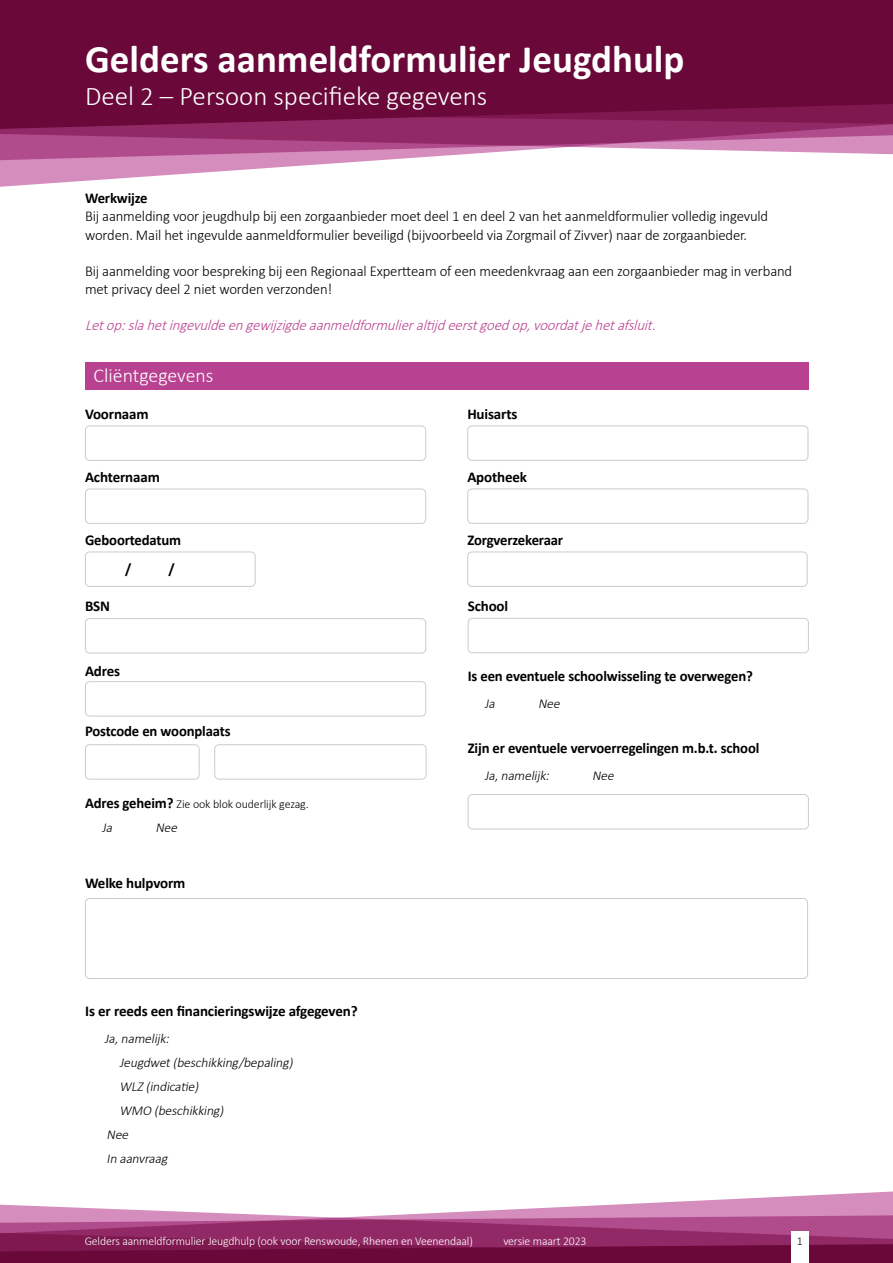
<style>
.page{position:relative;width:893px;height:1263px;background:#fff}
.page>*{position:absolute;margin:0;border:0;box-sizing:border-box;transform-origin:0 0}
.t1{font:700 39px "Calibri";color:#fff}
.t2{font:300 27px "Calibri";color:#fff}
.t3{font:300 19.8px "Calibri";color:#fff}
.t4{font:300 15px/18px "Calibri";letter-spacing:-.01em;color:#000}
.t5{font:700 15px "Calibri";letter-spacing:-.01em;color:#000}
.t6{font:italic 300 15px "Calibri";color:#b94191}
.t7{font:italic 300 13.5px "Calibri";color:#000}
.t8{font:300 12px "Calibri";letter-spacing:-.01em;color:#fff}
.t9{font:300 12px "Calibri";letter-spacing:-.01em;color:#000}
.s1{font-weight:700;font-size:15px}
</style>
<div class="page">
<svg style="left:0;top:164px;width:324px;height:23px"></svg>
<svg style="left:0;top:157px;width:424px;height:7px;background:#d796c1"></svg>
<svg style="left:0;top:0;width:893px;height:157px;background:#7a1a4c"></svg>
<div style="left:85px;top:362px;width:724px;height:28px;background:#b94191"></div>
<div style="left:85px;top:426px;width:341px;height:35px;border:1px solid #ccc;border-radius:4px"></div>
<div style="left:468px;top:618px;width:341px;height:35px;border:1px solid #ccc;border-radius:4px"></div>
<div style="left:85px;top:618px;width:341px;height:35px;border:1px solid #ccc;border-radius:4px"></div>
<div style="left:85px;top:489px;width:341px;height:35px;border:1px solid #ccc;border-radius:4px"></div>
<div style="left:85px;top:681px;width:341px;height:35px;border:1px solid #ccc;border-radius:4px"></div>
<div style="left:214px;top:744px;width:212px;height:35px;border:1px solid #ccc;border-radius:4px"></div>
<div style="left:85px;top:744px;width:114px;height:35px;border:1px solid #ccc;border-radius:4px"></div>
<div style="left:85px;top:898px;width:723px;height:81px;border:1px solid #ccc;border-radius:4px"></div>
<svg style="left:714px;top:1191px;width:179px;height:9px"></svg>
<svg style="left:0;top:1200px;width:893px;height:63px;background:#a45181"></svg>
<div style="left:791px;top:1231px;width:17px;height:32px;background:#fff"></div>
<div style="left:468px;top:794px;width:341px;height:35px;border:1px solid #ccc;border-radius:4px"></div>
<div style="left:467px;top:425px;width:341px;height:36px;border:1px solid #ccc;border-radius:4px"></div>
<div style="left:467px;top:488px;width:341px;height:36px;border:1px solid #ccc;border-radius:4px"></div>
<div style="left:467px;top:552px;width:340px;height:35px;border:1px solid #ccc;border-radius:4px"></div>
<div style="left:85px;top:552px;width:170px;height:35px;border:1px solid #ccc;border-radius:4px"></div>
<h1 class="t1" style="left:85px;top:32px;width:601px">Gelders aanmeldformulier Jeugdhulp</h1>
<h2 class="t2" style="left:85px;top:79px;width:404px">Deel 2 – Persoon specifieke gegevens</h2>
<p class="t5" style="left:85px;top:188px;width:64px">Werkwijze</p>
<p class="t4" style="left:85px;top:207px;width:685px">Bij aanmelding voor jeugdhulp bij een zorgaanbieder moet deel 1 en deel 2 van het aanmeldformulier volledig ingevuld worden. Mail het ingevulde aanmeldformulier beveiligd (bijvoorbeeld via Zorgmail of Zivver) naar de zorgaanbieder.</p>
<p class="t4" style="left:85px;top:261px;width:709px">Bij aanmelding voor bespreking bij een Regionaal Expertteam of een meedenkvraag aan een zorgaanbieder mag in verband met privacy deel 2 niet worden verzonden!</p>
<p class="t6" style="left:85px;top:315px;width:576px">Letop:slahetingevuldeengewijzigdeaanmeldformulieraltijdeerstgoedop,voordatjehetafsluit.</p>
<h3 class="t3" style="left:94px;top:363px;width:122px">Cliëntgegevens</h3>
<p class="t5" style="left:85px;top:403px;width:65px">Voornaam</p>
<p class="t5" style="left:467px;top:403px;width:52px">Huisarts</p>
<p class="t5" style="left:85px;top:466px;width:76px">Achternaam</p>
<p class="t5" style="left:467px;top:466px;width:61px">Apotheek</p>
<p class="t5" style="left:85px;top:529px;width:98px">Geboortedatum</p>
<p class="t5" style="left:467px;top:529px;width:97px">Zorgverzekeraar</p>
<p class="t5" style="left:125px;top:559px;width:8px">/</p>
<p class="t5" style="left:169px;top:559px;width:8px">/</p>
<p class="t5" style="left:85px;top:596px;width:27px">BSN</p>
<p class="t5" style="left:468px;top:595px;width:42px">School</p>
<p class="t5" style="left:85px;top:660px;width:37px">Adres</p>
<p class="t5" style="left:85px;top:720px;width:147px">Postcode en woonplaats</p>
<p class="t9" style="left:85px;top:797px;width:225px"><span class="s1">Adres geheim?</span> Zie ook blok ouderlijk gezag.</p>
<p class="t7" style="left:102px;top:819px;width:15px">Ja</p>
<p class="t7" style="left:155px;top:819px;width:26px">Nee</p>
<p class="t5" style="left:85px;top:873px;width:102px">Welke hulpvorm</p>
<p class="t5" style="left:85px;top:1000px;width:274px">Is er reeds een financieringswijze afgegeven?</p>
<p class="t7" style="left:105px;top:1030px;width:69px">Ja,namelijk:</p>
<p class="t7" style="left:120px;top:1054px;width:177px">Jeugdwet(beschikking/bepaling)</p>
<p class="t7" style="left:120px;top:1078px;width:83px">WLZ (indicatie)</p>
<p class="t7" style="left:120px;top:1102px;width:108px">WMO (beschikking)</p>
<p class="t7" style="left:107px;top:1126px;width:26px">Nee</p>
<p class="t7" style="left:107px;top:1150px;width:65px">In aanvraag</p>
<p class="t5" style="left:468px;top:666px;width:287px">Is een eventuele schoolwisseling te overwegen?</p>
<p class="t7" style="left:484px;top:696px;width:15px">Ja</p>
<p class="t7" style="left:538px;top:696px;width:26px">Nee</p>
<p class="t5" style="left:468px;top:738px;width:293px">Zijn er eventuele vervoerregelingen m.b.t. school</p>
<p class="t7" style="left:484px;top:767px;width:69px">Ja,namelijk:</p>
<p class="t7" style="left:592px;top:767px;width:26px">Nee</p>
<p class="t8" style="left:85px;top:1233px;width:392px">Gelders aanmeldformulier Jeugdhulp (ook voor Renswoude, Rhenen en Veenendaal))</p>
<p class="t8" style="left:506px;top:1233px;width:94px">versie februari 022</p>
<p class="t8" style="left:503px;top:1233px;width:85px">versie maart 2023</p>
<p class="t9" style="left:797px;top:1233px;width:7px">1</p>
</div>
